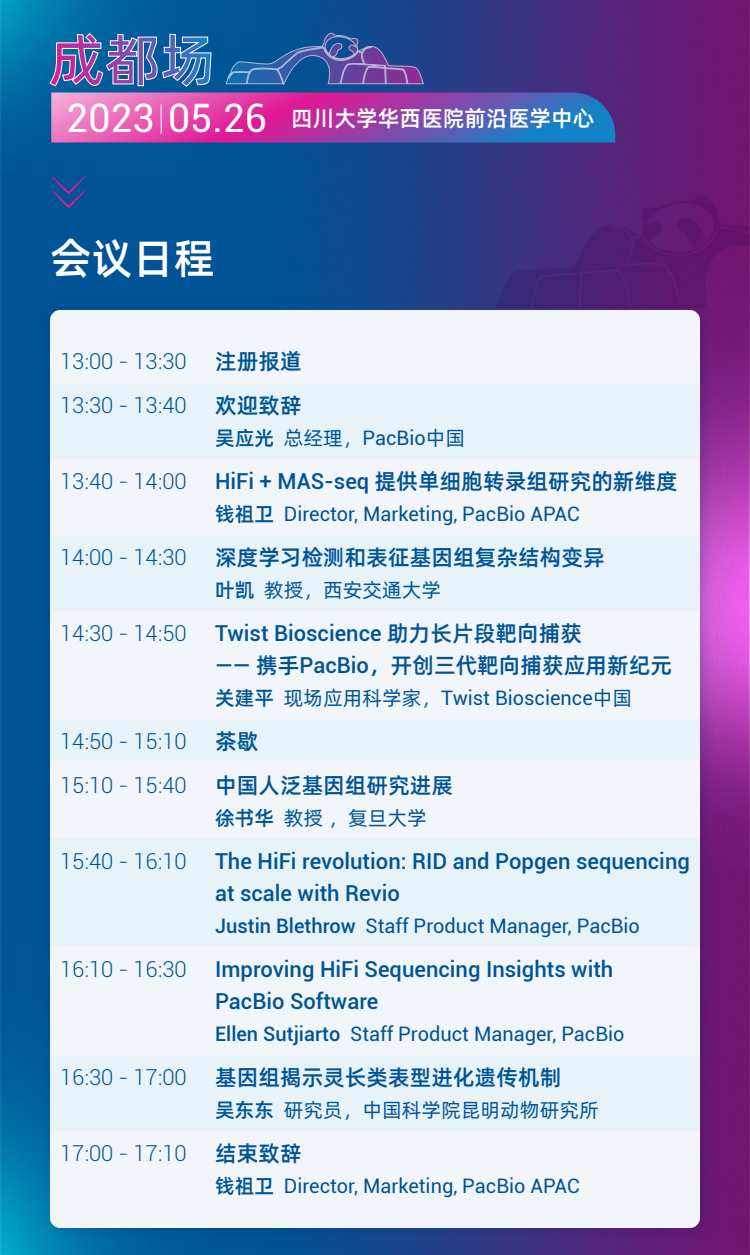
<style>
.page{position:relative;width:750px;height:1255px;background:#fff}
.page>*{position:absolute;margin:0;border:0;box-sizing:border-box;transform-origin:0 0}
.t1{font:42px "Alibaba Pu Hui Ti M";color:#fff}
.t2{font:500 22px/32px "Roboto";color:#005495}
.t3{font:300 22px "Roboto";color:#005495}
.t4{font:22px "Alibaba Pu Hui Ti M";color:#005495}
.t5{font:22px "Alibaba Pu Hui Ti M";color:#fff}
.t6{font:20px "Roboto";color:#005495}
.t7{font:20px "Alibaba Pu Hui Ti R";color:#005495}
.s1{font-family:"Roboto";font-size:39.2px}
.s2{font-family:"Roboto";font-weight:300;font-size:34.3px}
.s3{font-family:"Alibaba Pu Hui Ti M"}
.s4{font-family:"Roboto"}
.s5{font-family:"Roboto";font-weight:500}
.s6{font-family:"Alibaba Pu Hui Ti M";font-weight:400}
.s7{font-family:"Alibaba Pu Hui Ti R"}
.s8{font-weight:500}
</style>
<div class="page">
<img style="left:0;top:0;width:750px;height:1255px">
<svg style="left:496px;top:196px;width:254px;height:113px;background:#532176"></svg>
<svg style="left:50px;top:175px;width:37px;height:33px"></svg>
<svg style="left:49px;top:32px;width:566px;height:110px;background:#6852a2"></svg>
<img style="left:38px;top:298px;width:680px;height:948px">
<div style="left:50px;top:310px;width:650px;height:918px;background:#f2f6fa;border-radius:10px"></div>
<div style="left:50px;top:384px;width:650px;height:75px;background:#e7f3f9"></div>
<div style="left:50px;top:536px;width:650px;height:75px;background:#e7f3f9"></div>
<div style="left:50px;top:838px;width:650px;height:108px;background:#e7f3f9"></div>
<div style="left:50px;top:720px;width:650px;height:40px;background:#e7f3f9"></div>
<div style="left:50px;top:1056px;width:650px;height:75px;background:#e7f3f9"></div>
<p class="t5" style="left:66px;top:101px;width:530px"><span class="s1">2023</span><span class="s2">|</span> <span class="s1">05.26</span> 四川大学华西医院前沿医学中心</p>
<h1 class="t1" style="left:50px;top:226px;width:167px">会议日程</h1>
<p class="t3" style="left:60px;top:346px;width:128px">13:00 - 13:30</p>
<p class="t4" style="left:215px;top:344px;width:88px">注册报道</p>
<p class="t3" style="left:60px;top:390px;width:128px">13:30 - 13:40</p>
<p class="t4" style="left:215px;top:388px;width:88px">欢迎致辞</p>
<p class="t7" style="left:215px;top:423px;width:252px"><span class="s3">吴应光</span> 总经理，<span class="s4">PacBio</span>中国</p>
<p class="t3" style="left:60px;top:466px;width:128px">13:40 - 14:00</p>
<p class="t4" style="left:215px;top:464px;width:464px"><span class="s5">HiFi + MAS-seq</span> 提供单细胞转录组研究的新维度</p>
<p class="t6" style="left:215px;top:500px;width:366px"><span class="s3">钱祖卫</span> Director, Marketing, PacBio APAC</p>
<p class="t3" style="left:60px;top:542px;width:128px">14:00 - 14:30</p>
<p class="t4" style="left:215px;top:540px;width:391px">深度学习检测和表征基因组复杂结构变异</p>
<p class="t7" style="left:215px;top:575px;width:228px"><span class="s3">叶凯</span> 教授，西安交通大学</p>
<p class="t3" style="left:60px;top:618px;width:128px">14:30 - 14:50</p>
<p class="t2" style="left:215px;top:616px;width:369px">Twist Bioscience <span class="s6">助力长片段靶向捕获</span></p>
<p class="t4" style="left:215px;top:648px;width:459px"><span class="s5">——</span> 携手<span class="s5">PacBio</span>，开创三代靶向捕获应用新纪元</p>
<p class="t6" style="left:215px;top:684px;width:419px"><span class="s3">关建平</span> <span class="s7">现场应用科学家，</span>Twist Bioscience<span class="s7">中国</span></p>
<p class="t3" style="left:60px;top:726px;width:128px">14:50 - 15:10</p>
<p class="t4" style="left:215px;top:724px;width:45px">茶歇</p>
<p class="t3" style="left:60px;top:770px;width:128px">15:10 - 15:40</p>
<p class="t4" style="left:215px;top:768px;width:240px">中国人泛基因组研究进展</p>
<p class="t7" style="left:215px;top:803px;width:213px"><span class="s3">徐书华</span> 教授 ，复旦大学</p>
<p class="t3" style="left:60px;top:846px;width:128px">15:40 - 16:10</p>
<p class="t2" style="left:215px;top:844px;width:476px">The HiFi revolution: RID and Popgen sequencing at scale with Revio</p>
<p class="t6" style="left:215px;top:912px;width:426px"><span class="s8">Justin Blethrow</span> Staff Product Manager, PacBio</p>
<p class="t3" style="left:60px;top:954px;width:128px">16:10 - 16:30</p>
<p class="t2" style="left:215px;top:952px;width:400px">Improving HiFi Sequencing Insights with<br>PacBio Software</p>
<p class="t6" style="left:215px;top:1020px;width:411px"><span class="s8">Ellen Sutjiarto</span> Staff Product Manager, PacBio</p>
<p class="t3" style="left:60px;top:1062px;width:128px">16:30 - 17:00</p>
<p class="t4" style="left:215px;top:1060px;width:348px">基因组揭示灵长类表型进化遗传机制</p>
<p class="t7" style="left:215px;top:1095px;width:385px"><span class="s3">吴东东</span> 研究员，中国科学院昆明动物研究所</p>
<p class="t3" style="left:60px;top:1138px;width:128px">17:00 - 17:10</p>
<p class="t4" style="left:215px;top:1136px;width:88px">结束致辞</p>
<p class="t6" style="left:215px;top:1172px;width:366px"><span class="s3">钱祖卫</span> Director, Marketing, PacBio APAC</p>
</div>
